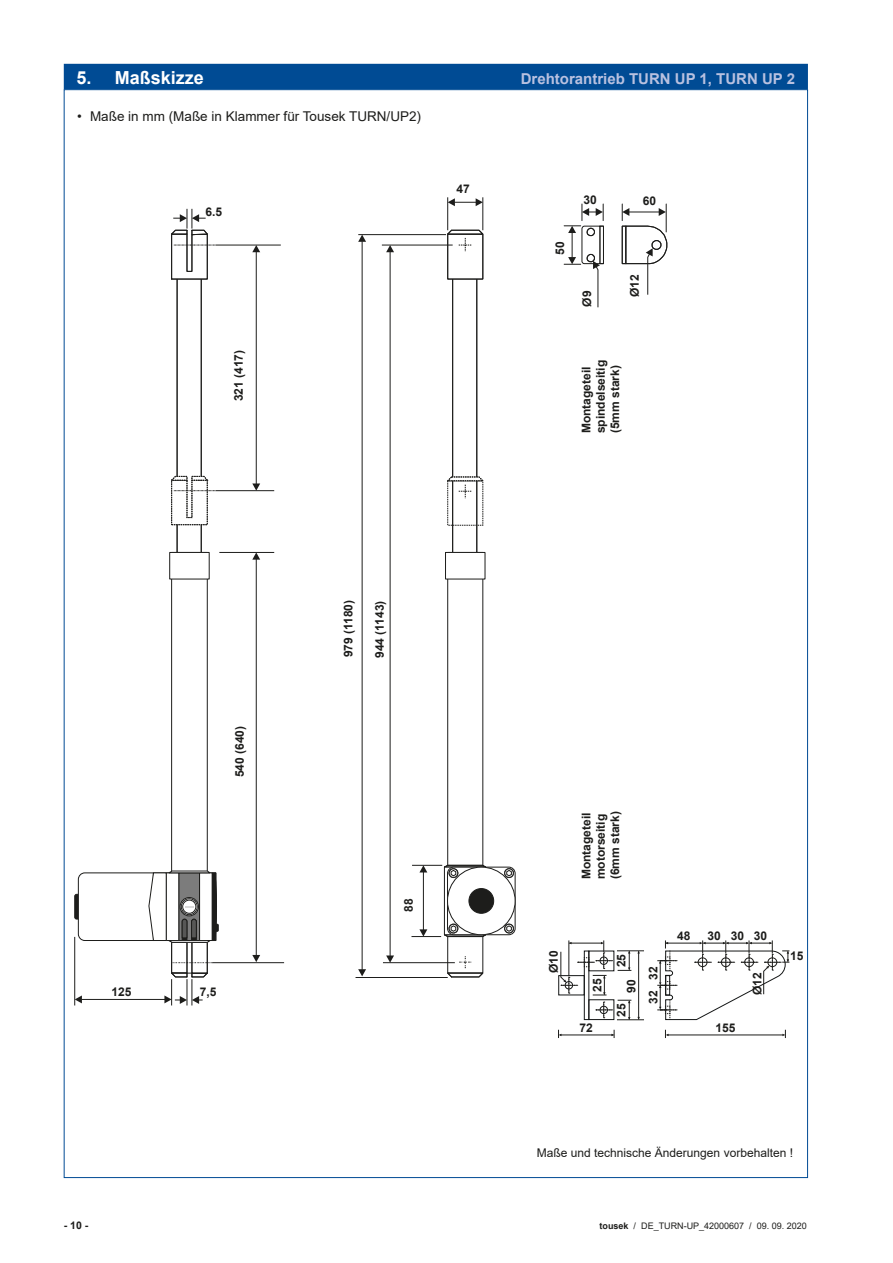
<style>
.page{position:relative;width:893px;height:1263px;background:#fff}
.page>*{position:absolute;margin:0;border:0;box-sizing:border-box;transform-origin:0 0}
.t1{font:700 18px "Arial";color:#fff}
.t2{font:700 15px "Arial";color:#b9c1e0}
.t3{font:13.5px "Arial";color:#1d1d1b}
.t4{font:700 12px/14.4px "Arial";color:#1d1d1b}
.t5{font:12px "Arial";color:#1d1d1b}
.t6{font:700 10.5px "Arial";color:#1d1d1b}
.t7{font:9px "Arial";color:#1d1d1b}
.s1{font-weight:700}
</style>
<div class="page">
<div style="left:447px;top:234px;width:36px;height:45px;border:1px solid #1d1d1b"></div>
<hr style="left:447px;top:197px;width:1px;height:33px;background:#1d1d1b">
<hr style="left:483px;top:197px;width:1px;height:33px;background:#1d1d1b">
<svg style="left:446px;top:229px;width:38px;height:23px"></svg>
<svg style="left:448px;top:198px;width:35px;height:8px"></svg>
<hr style="left:382px;top:245px;width:71px;height:1px;background:#1d1d1b">
<hr style="left:383px;top:962px;width:72px;height:1px;background:#1d1d1b">
<hr style="left:411px;top:936px;width:30px;height:1px;background:#1d1d1b">
<hr style="left:412px;top:865px;width:30px;height:1px;background:#1d1d1b">
<hr style="left:356px;top:977px;width:92px;height:1px;background:#1d1d1b">
<hr style="left:362px;top:241px;width:1px;height:729px;background:#1d1d1b">
<svg style="left:358px;top:969px;width:8px;height:7px"></svg>
<svg style="left:358px;top:235px;width:8px;height:7px"></svg>
<hr style="left:390px;top:252px;width:1px;height:704px;background:#1d1d1b">
<svg style="left:386px;top:955px;width:8px;height:8px"></svg>
<svg style="left:386px;top:245px;width:8px;height:7px"></svg>
<hr style="left:215px;top:245px;width:66px;height:1px;background:#1d1d1b">
<hr style="left:212px;top:962px;width:72px;height:1px;background:#1d1d1b">
<hr style="left:256px;top:252px;width:1px;height:232px;background:#1d1d1b">
<svg style="left:252px;top:483px;width:8px;height:7px"></svg>
<svg style="left:252px;top:245px;width:8px;height:7px"></svg>
<hr style="left:74px;top:937px;width:1px;height:68px;background:#1d1d1b">
<hr style="left:215px;top:490px;width:59px;height:1px;background:#1d1d1b">
<hr style="left:219px;top:552px;width:55px;height:1px;background:#1d1d1b">
<hr style="left:358px;top:234px;width:88px;height:1px;background:#1d1d1b">
<hr style="left:423px;top:872px;width:1px;height:58px;background:#1d1d1b">
<svg style="left:419px;top:865px;width:8px;height:7px"></svg>
<svg style="left:419px;top:929px;width:8px;height:7px"></svg>
<svg style="left:622px;top:204px;width:46px;height:91px"></svg>
<svg style="left:563px;top:204px;width:41px;height:104px"></svg>
<svg style="left:447px;top:867px;width:68px;height:68px"></svg>
<div style="left:447px;top:867px;width:68px;height:68px;border:1px solid #1d1d1b;border-radius:6px"></div>
<div style="left:447px;top:867px;width:68px;height:68px;background:#fff;border-radius:50%"></div>
<div style="left:469px;top:888px;width:25px;height:25px;background:#1d1d1b;border-radius:50%"></div>
<div style="left:469px;top:888px;width:25px;height:26px;border:1px solid #1d1d1b;border-radius:50%"></div>
<div style="left:504px;top:924px;width:10px;height:9px;border:1px solid #1d1d1b;border-radius:50%"></div>
<svg style="left:506px;top:925px;width:6px;height:7px"></svg>
<svg style="left:441px;top:265px;width:47px;height:713px"></svg>
<div style="left:504px;top:868px;width:10px;height:10px;border:1px solid #1d1d1b;border-radius:50%"></div>
<svg style="left:506px;top:869px;width:6px;height:8px"></svg>
<div style="left:74px;top:894px;width:8px;height:25px;border:1px solid #1d1d1b;border-radius:2px"></div>
<svg style="left:75px;top:209px;width:144px;height:796px"></svg>
<hr style="left:256px;top:559px;width:1px;height:396px;background:#1d1d1b">
<svg style="left:252px;top:955px;width:8px;height:7px"></svg>
<svg style="left:252px;top:553px;width:8px;height:7px"></svg>
<div style="left:64px;top:64px;width:744px;height:25px;background:#004b94"></div>
<svg style="left:558px;top:940px;width:231px;height:98px"></svg>
<h1 class="t1" style="left:77px;top:65px;width:129px">5. Maßskizze</h1>
<p class="t2" style="left:521px;top:68px;width:276px">Drehtorantrieb TURN UP 1, TURN UP 2</p>
<p class="t3" style="left:77px;top:107px;width:345px">• Maße in mm (Maße in Klammer für Tousek TURN/UP2)</p>
<p class="t4" style="left:205px;top:204px;width:18px">6.5</p>
<p class="t4" style="left:456px;top:181px;width:15px">47</p>
<p class="t4" style="left:231px;top:401px;width:53px;rotate:-90deg">321 (417)</p>
<p class="t4" style="left:233px;top:777px;width:53px;rotate:-90deg">540 (640)</p>
<p class="t4" style="left:111px;top:984px;width:22px">125</p>
<p class="t4" style="left:200px;top:985px;width:18px">7,5</p>
<p class="t4" style="left:341px;top:657px;width:59px;rotate:-90deg">979 (1180)</p>
<p class="t4" style="left:372px;top:658px;width:59px;rotate:-90deg">944 (1143)</p>
<p class="t4" style="left:401px;top:912px;width:15px;rotate:-90deg">88</p>
<p class="t4" style="left:553px;top:255px;width:15px;rotate:-90deg">50</p>
<p class="t4" style="left:583px;top:192px;width:15px">30</p>
<p class="t4" style="left:580px;top:307px;width:18px;rotate:-90deg">Ø9</p>
<p class="t4" style="left:643px;top:194px;width:15px">60</p>
<p class="t4" style="left:628px;top:297px;width:24px;rotate:-90deg">Ø12</p>
<p class="t4" style="left:579px;top:433px;width:75px;rotate:-90deg">Montageteil spindelseitig (5mm stark)</p>
<p class="t4" style="left:546px;top:973px;width:24px;rotate:-90deg">Ø10</p>
<p class="t4" style="left:579px;top:879px;width:70px;rotate:-90deg">Montageteil motorseitig (6mm stark)</p>
<p class="t4" style="left:590px;top:992px;width:15px;rotate:-90deg">25</p>
<p class="t4" style="left:614px;top:967px;width:15px;rotate:-90deg">25</p>
<p class="t4" style="left:614px;top:1016px;width:15px;rotate:-90deg">25</p>
<p class="t4" style="left:624px;top:993px;width:15px;rotate:-90deg">90</p>
<p class="t4" style="left:646px;top:1004px;width:38px;rotate:-90deg">32 32</p>
<p class="t4" style="left:677px;top:928px;width:15px">48</p>
<p class="t4" style="left:708px;top:928px;width:15px">30</p>
<p class="t4" style="left:731px;top:928px;width:38px">30 30</p>
<p class="t4" style="left:750px;top:995px;width:24px;rotate:-90deg">Ø12</p>
<p class="t4" style="left:580px;top:1021px;width:15px">72</p>
<p class="t4" style="left:715px;top:1021px;width:22px">155</p>
<p class="t4" style="left:790px;top:949px;width:15px">15</p>
<p class="t5" style="left:537px;top:1144px;width:258px">Maße und technische Änderungen vorbehalten !</p>
<p class="t6" style="left:64px;top:1218px;width:26px">- 10 -</p>
<p class="t7" style="left:600px;top:1219px;width:209px"><span class="s1">tousek</span> / DE_TURN-UP_42000607 / 09. 09. 2020</p>
</div>
